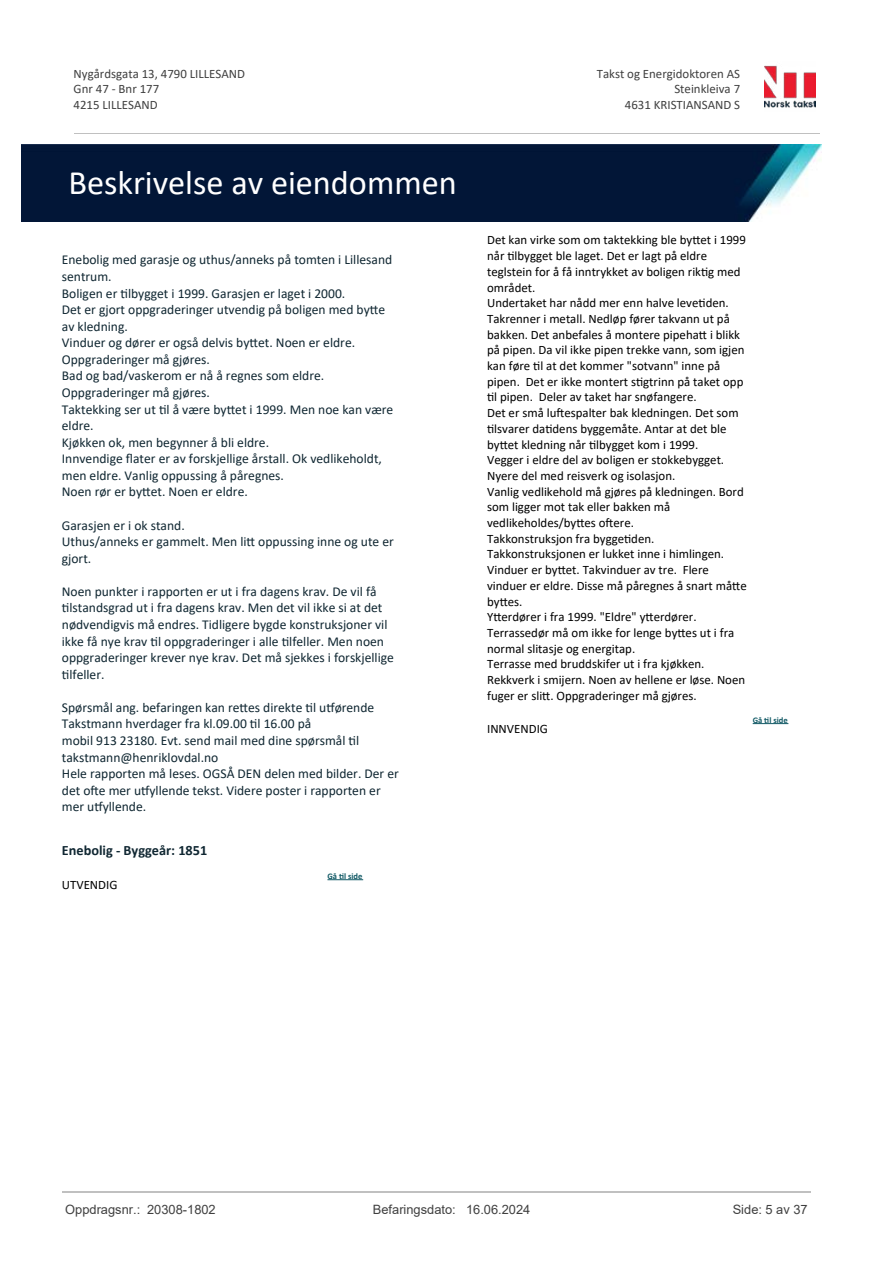
<style>
.page{position:relative;width:893px;height:1263px;background:#fff}
.page>*{position:absolute;margin:0;border:0;box-sizing:border-box;transform-origin:0 0}
.t1{font:34.35px "Calibri";color:#fff}
.t2{font:700 14.25px "Calibri";color:#102732}
.t3{font:13.5px/16.5px "Calibri";color:#102732}
.t4{font:12.9px/15.8px "Calibri";color:#000}
.t5{font:12.9px/15.8px "Calibri";color:#404040}
.t6{font:12.9px "Arial";color:#404040}
.t7{font:700 8.55px "Calibri";color:#115965}
</style>
<div class="page">
<hr style="left:327px;top:879px;width:36px;height:1px;background:#115965">
<hr style="left:753px;top:723px;width:35px;height:1px;background:#115965">
<img style="left:765px;top:65px;width:50px;height:43px">
<hr style="left:74px;top:133px;width:745px;height:1px;background:#c0c0c0">
<img style="left:21px;top:144px;width:801px;height:77px">
<hr style="left:62px;top:1191px;width:749px;height:2px;background:#c0c0c0">
<p class="t5" style="left:74px;top:65px;width:173px">Nygårdsgata 13, 4790 LILLESAND<br>Gnr 47 - Bnr 177<br>4215 LILLESAND</p>
<p class="t5" style="left:597px;top:65px;width:145px">Takst og Energidoktoren AS</p>
<p class="t5" style="left:674px;top:81px;width:67px">Steinkleiva 7</p>
<p class="t5" style="left:625px;top:96px;width:117px">4631 KRISTIANSAND S</p>
<h1 class="t1" style="left:68px;top:159px;width:390px">Beskrivelse av eiendommen</h1>
<p class="t3" style="left:62px;top:251px;width:333px">Enebolig med garasje og uthus/anneks på tomten i Lillesand sentrum.<br>Boligen er 琀椀lbygget i 1999. Garasjen er laget i 2000.<br>Det er gjort oppgraderinger utvendig på boligen med by琀琀e av kledning.<br>Vinduer og dører er også delvis by琀琀et. Noen er eldre.<br>Oppgraderinger må gjøres.<br>Bad og bad/vaskerom er nå å regnes som eldre.<br>Oppgraderinger må gjøres.<br>Taktekking ser ut 琀椀l å være by琀琀et i 1999. Men noe kan være eldre.<br>Kjøkken ok, men begynner å bli eldre.<br>Innvendige 昀氀ater er av forskjellige årstall. Ok vedlikeholdt, men eldre. Vanlig oppussing å påregnes.<br>Noen rør er by琀琀et. Noen er eldre.</p>
<p class="t3" style="left:62px;top:516px;width:333px">Garasjen er i ok stand.<br>Uthus/anneks er gammelt. Men li琀琀 oppussing inne og ute er gjort.</p>
<p class="t3" style="left:62px;top:583px;width:334px">Noen punkter i rapporten er ut i fra dagens krav. De vil få<br>琀椀lstandsgrad ut i fra dagens krav. Men det vil ikke si at det nødvendigvis må endres. Tidligere bygde konstruksjoner vil ikke få nye krav 琀椀l oppgraderinger i alle 琀椀lfeller. Men noen oppgraderinger krever nye krav. Det må sjekkes i forskjellige琀椀lfeller.</p>
<p class="t3" style="left:62px;top:699px;width:338px">Spørsmål ang. befaringen kan re琀琀es direkte 琀椀l u琀昀ørende Takstmann hverdager fra kl.09.00 琀椀l 16.00 på<br>mobil 913 23180. Evt. send mail med dine spørsmål 琀椀l takstmann@henriklovdal.no<br>Hele rapporten må leses. OGSÅ DEN delen med bilder. Der er det o昀琀e mer u琀昀yllende tekst. Videre poster i rapporten er mer u琀昀yllende.</p>
<p class="t2" style="left:62px;top:840px;width:147px">Enebolig - Byggeår: 1851</p>
<p class="t4" style="left:62px;top:876px;width:57px">UTVENDIG</p>
<p class="t7" style="left:327px;top:870px;width:37px">Gå 琀椀l side</p>
<p class="t4" style="left:487px;top:232px;width:261px">Det kan virke som om taktekking ble by琀琀et i 1999 når 琀椀lbygget ble laget. Det er lagt på eldre teglstein for å få inntrykket av boligen rik琀椀g med området.<br>Undertaket har nådd mer enn halve leve琀椀den.<br>Takrenner i metall. Nedløp fører takvann ut på bakken. Det anbefales å montere pipeha琀琀 i blikk på pipen. Da vil ikke pipen trekke vann, som igjen kan føre 琀椀l at det kommer "sotvann" inne på pipen. Det er ikke montert s琀椀gtrinn på taket opp琀椀l pipen. Deler av taket har snøfangere.<br>Det er små lu昀琀espalter bak kledningen. Det som琀椀lsvarer da琀椀dens byggemåte. Antar at det ble<br>by琀琀et kledning når 琀椀lbygget kom i 1999.<br>Vegger i eldre del av boligen er stokkebygget.<br>Nyere del med reisverk og isolasjon.<br>Vanlig vedlikehold må gjøres på kledningen. Bord som ligger mot tak eller bakken må vedlikeholdes/by琀琀es o昀琀ere.<br>Takkonstruksjon fra bygge琀椀den.<br>Takkonstruksjonen er lukket inne i himlingen.<br>Vinduer er by琀琀et. Takvinduer av tre. Flere vinduer er eldre. Disse må påregnes å snart må琀琀e by琀琀es.<br>Y琀琀erdører i fra 1999. "Eldre" y琀琀erdører.<br>Terrassedør må om ikke for lenge by琀琀es ut i fra normal slitasje og energitap.<br>Terrasse med bruddskifer ut i fra kjøkken.<br>Rekkverk i smijern. Noen av hellene er løse. Noen fuger er sli琀琀. Oppgraderinger må gjøres.</p>
<p class="t4" style="left:487px;top:720px;width:62px">INNVENDIG</p>
<p class="t7" style="left:753px;top:714px;width:37px">Gå 琀椀l side</p>
<p class="t6" style="left:65px;top:1200px;width:152px">Oppdragsnr.: 20308-1802</p>
<p class="t6" style="left:373px;top:1200px;width:159px">Befaringsdato: 16.06.2024</p>
<p class="t6" style="left:733px;top:1200px;width:76px">Side: 5 av 37</p>
</div>
